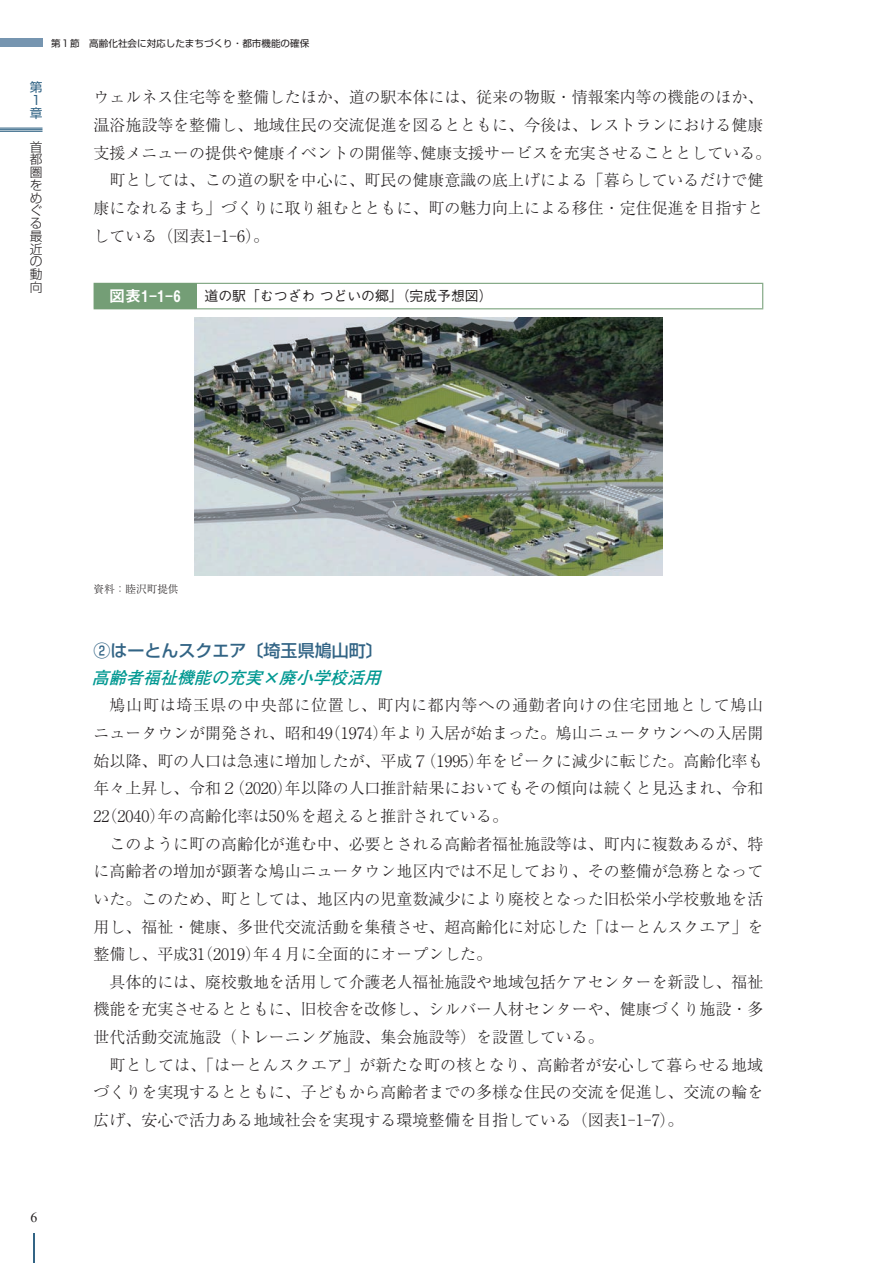
<style>
.page{position:relative;width:893px;height:1263px;background:#fff}
.page>*{position:absolute;margin:0;border:0;box-sizing:border-box;transform-origin:0 0}
.t1{font:500 16.95px "Shin Go Pr 6 N";color:#326485}
.t2{font:italic 700 16.95px "Futo Go B101 Pr 6 N";color:#009891}
.t3{font:300 15.9px/27.6px "Ryumin Pr 6 N";color:#231f20}
.t4{font:15.9px "Midashi Go Pr 6 N MB31";color:#fff}
.t5{font:500 13.8px "Gothic BBB Pr 6 N";color:#231f20}
.t6{font:13.8px "Times New Roman";color:#231f20}
.t7{font:300 12.75px/12.8px "Shin Go Pr 6 N";color:#231f20;text-align:justify}
.t8{font:12.75px/12.8px "Shin Go Pr 6 N";color:#326485}
.t9{font:300 10.65px "Ryumin Pr 6 N";color:#231f20}
.t10{font:9.6px "Shin Go Pr 6 N";color:#231f20}
</style>
<div class="page">
<div style="left:94px;top:283px;width:102px;height:26px;background:#749e76"></div>
<hr style="left:196px;top:283px;width:567px;height:1px;background:#749e76">
<svg style="left:196px;top:284px;width:1px;height:24px"></svg>
<svg style="left:762px;top:284px;width:1px;height:24px"></svg>
<hr style="left:196px;top:308px;width:567px;height:1px;background:#749e76">
<img style="left:195px;top:318px;width:467px;height:257px">
<hr style="left:0;top:128px;width:43px;height:1px;background:#326485">
<hr style="left:0;top:129px;width:43px;height:1px;background:#326485">
<hr style="left:0;top:131px;width:43px;height:1px;background:#326485">
<hr style="left:33px;top:1233px;width:2px;height:30px;background:#326485">
<div style="left:0;top:38px;width:43px;height:9px;background:#7695b0"></div>
<p class="t10" style="left:51px;top:35px;width:260px">第１節　高齢化社会に対応したまちづくり・都市機能の確保</p>
<p class="t8" style="left:30px;top:80px;width:14px">第<br>１章</p>
<p class="t7" style="left:30px;top:139px;width:14px">首都圏をめぐる最近の動向</p>
<p class="t3" style="left:94px;top:83px;width:679px">ウェルネス住宅等を整備したほか、道の駅本体には、従来の物販・情報案内等の機能のほか、温浴施設等を整備し、地域住民の交流促進を図るとともに、今後は、レストランにおける健康支援メニューの提供や健康イベントの開催等、健康支援サービスを充実させることとしている。　町としては、この道の駅を中心に、町民の健康意識の底上げによる「暮らしているだけで健康になれるまち」づくりに取り組むとともに、町の魅力向上による移住・定住促進を目指すとしている（図表１-１-６）。</p>
<p class="t4" style="left:109px;top:283px;width:73px">図表1-1-6</p>
<p class="t5" style="left:205px;top:285px;width:289px">道の駅「むつざわ つどいの郷」（完成予想図）</p>
<p class="t6" style="left:31px;top:1208px;width:8px">6</p>
<p class="t9" style="left:94px;top:581px;width:87px">資料：睦沢町提供</p>
<p class="t1" style="left:94px;top:636px;width:291px">②はーとんスクエア〔埼玉県鳩山町〕</p>
<p class="t2" style="left:92px;top:664px;width:298px">高齢者福祉機能の充実×廃小学校活用</p>
<p class="t3" style="left:94px;top:691px;width:671px">　鳩山町は埼玉県の中央部に位置し、町内に都内等への通勤者向けの住宅団地として鳩山ニュータウンが開発され、昭和49（1974）年より入居が始まった。鳩山ニュータウンへの入居開始以降、町の人口は急速に増加したが、平成７（1995）年をピークに減少に転じた。高齢化率も年々上昇し、令和２（2020）年以降の人口推計結果においてもその傾向は続くと見込まれ、令和22（2040）年の高齢化率は50％を超えると推計されている。<br>　このように町の高齢化が進む中、必要とされる高齢者福祉施設等は、町内に複数あるが、特に高齢者の増加が顕著な鳩山ニュータウン地区内では不足しており、その整備が急務となっていた。このため、町としては、地区内の児童数減少により廃校となった旧松栄小学校敷地を活用し、福祉・健康、多世代交流活動を集積させ、超高齢化に対応した「はーとんスクエア」を整備し、平成31（2019）年４月に全面的にオープンした。<br>　具体的には、廃校敷地を活用して介護老人福祉施設や地域包括ケアセンターを新設し、福祉機能を充実させるとともに、旧校舎を改修し、シルバー人材センターや、健康づくり施設・多世代活動交流施設（トレーニング施設、集会施設等）を設置している。<br>　町としては、「はーとんスクエア」が新たな町の核となり、高齢者が安心して暮らせる地域づくりを実現するとともに、子どもから高齢者までの多様な住民の交流を促進し、交流の輪を広げ、安心で活力ある地域社会を実現する環境整備を目指している（図表１-１-７）。</p>
</div>
